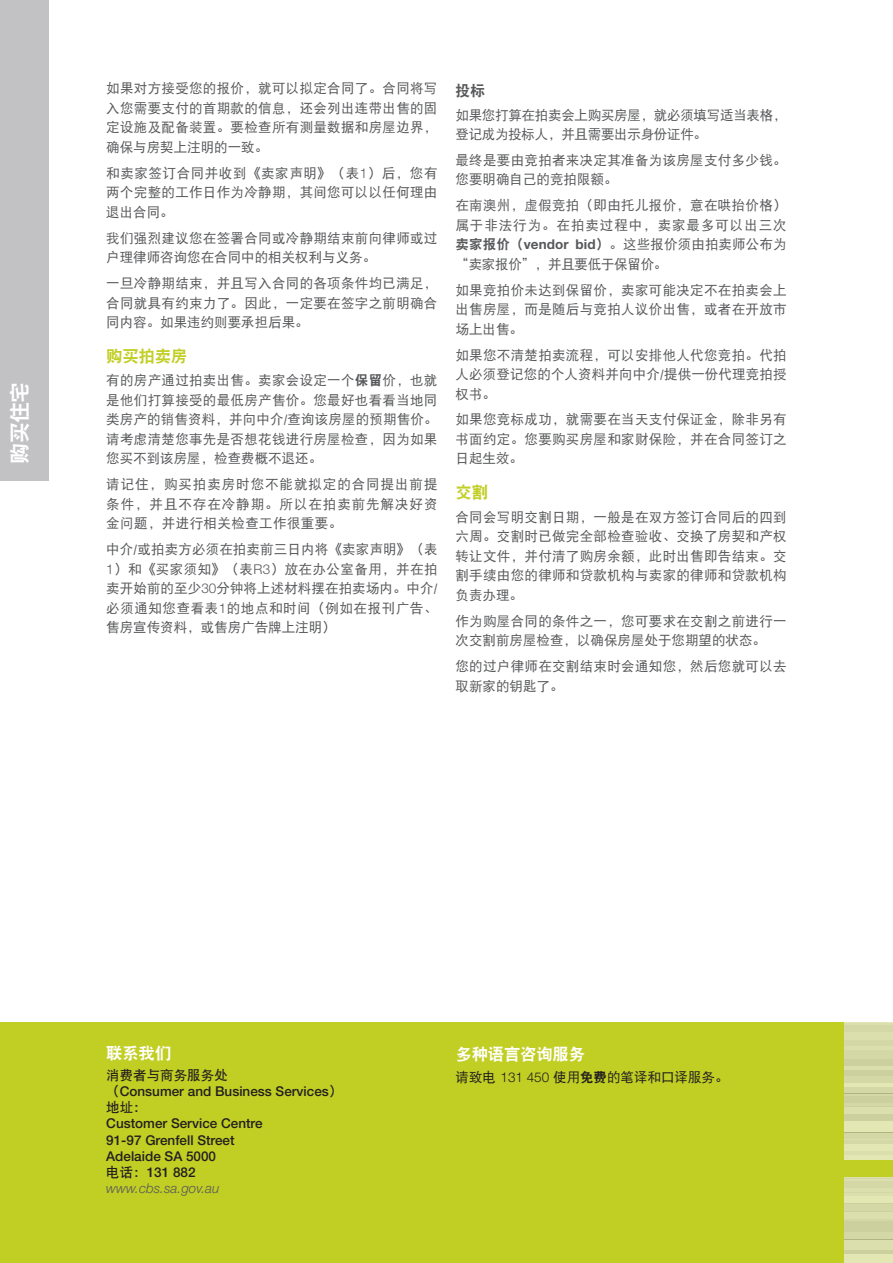
<style>
.page{position:relative;width:893px;height:1263px;background:#fff}
.page>*{position:absolute;margin:0;border:0;box-sizing:border-box;transform-origin:0 0}
.heading_main{font:21px "DFP Hei W9";color:#fff}
.Sub_heading{font:16.5px "DFP Hei W9";letter-spacing:-.02em;color:#fff}
.Sub_heading-2{font:16.5px "DFP Hei W9";letter-spacing:-.02em;color:#c1ce23}
.Sub_Sub_heading{font:15px "DFP Hei W9";color:#57585a}
.Body_text{font:13.5px/19.5px "DFP Hei W5";letter-spacing:.025em;color:#57585a;text-align:justify}
.contact_details{font:500 13.5px/16.2px "Helvetica Neue LT Std";color:#231f20}
.Body_text-2{font:13.5px/19.5px "DFP Hei W5";letter-spacing:-.02em;color:#57585a}
.Body_text-3{font:13.5px "DFP Hei W5";color:#231f20}
.s1{font-family:"Helvetica Neue LT Std";font-weight:300}
.s2{font-family:"DFP Hei W9"}
.s3{font-family:"Helvetica Neue LT Std";font-weight:700}
.s4{font-family:"DFP Hei W7";font-weight:400}
.s5{font-weight:300;font-style:italic;color:#57585a}
</style>
<div class="page">
<div style="left:0;top:1022px;width:893px;height:241px;background:#c1ce23"></div>
<div style="left:0;top:0;width:49px;height:480px;background:#c2c2c5"></div>
<div style="left:844px;top:1232px;width:49px;height:7px;background:#d3d8a6"></div>
<div style="left:844px;top:1249px;width:49px;height:7px;background:#ccd09e"></div>
<div style="left:844px;top:1254px;width:49px;height:7px;background:#e3e7b4"></div>
<div style="left:844px;top:1240px;width:49px;height:7px;background:#dadfad"></div>
<hr style="left:844px;top:1259px;width:49px;height:4px;background:#e3e7b4">
<div style="left:844px;top:1243px;width:49px;height:7px;background:#dadfad"></div>
<div style="left:844px;top:1226px;width:49px;height:6px;background:#ccd09e"></div>
<div style="left:844px;top:1046px;width:49px;height:7px;background:#d3d8a6"></div>
<div style="left:844px;top:1133px;width:49px;height:7px;background:#d3d8a6"></div>
<div style="left:844px;top:1100px;width:49px;height:7px;background:#d3d8a6"></div>
<div style="left:844px;top:1173px;width:49px;height:7px;background:#d3d8a6"></div>
<div style="left:844px;top:1106px;width:49px;height:7px;background:#ccd09e"></div>
<div style="left:844px;top:1086px;width:49px;height:7px;background:#d3d8a6"></div>
<div style="left:844px;top:1190px;width:49px;height:6px;background:#dadfad"></div>
<div style="left:844px;top:1206px;width:49px;height:6px;background:#ccd09e"></div>
<div style="left:844px;top:1125px;width:49px;height:7px;background:#e3e7b4"></div>
<div style="left:844px;top:1066px;width:49px;height:6px;background:#dadfad"></div>
<div style="left:844px;top:1027px;width:49px;height:7px;background:#dadfad"></div>
<div style="left:844px;top:1139px;width:49px;height:6px;background:#dadfad"></div>
<div style="left:844px;top:1179px;width:49px;height:7px;background:#dadfad"></div>
<div style="left:844px;top:1152px;width:49px;height:7px;background:#e3e7b4"></div>
<div style="left:844px;top:1053px;width:49px;height:7px;background:#d3d8a6"></div>
<div style="left:844px;top:1022px;width:49px;height:5px;background:#dadfad"></div>
<div style="left:844px;top:1140px;width:49px;height:7px;background:#d3d8a6"></div>
<div style="left:844px;top:1107px;width:49px;height:7px;background:#dadfad"></div>
<div style="left:844px;top:1080px;width:49px;height:6px;background:#e3e7b4"></div>
<div style="left:844px;top:1070px;width:49px;height:7px;background:#ccd09e"></div>
<div style="left:844px;top:1218px;width:49px;height:6px;background:#d3d8a6"></div>
<div style="left:844px;top:1185px;width:49px;height:6px;background:#dadfad"></div>
<div style="left:844px;top:1157px;width:49px;height:7px;background:#e3e7b4"></div>
<div style="left:844px;top:1201px;width:49px;height:6px;background:#d7dba9"></div>
<div style="left:844px;top:1181px;width:49px;height:6px;background:#d3d8a6"></div>
<div style="left:844px;top:1148px;width:49px;height:6px;background:#dadfad"></div>
<div style="left:844px;top:1120px;width:49px;height:7px;background:#e3e7b4"></div>
<div style="left:844px;top:1114px;width:49px;height:6px;background:#ccd09e"></div>
<div style="left:844px;top:1094px;width:49px;height:6px;background:#d3d8a6"></div>
<div style="left:844px;top:1196px;width:49px;height:6px;background:#e3e7b4"></div>
<div style="left:844px;top:1204px;width:49px;height:7px;background:#d3d8a6"></div>
<div style="left:844px;top:1171px;width:49px;height:7px;background:#dadfad"></div>
<div style="left:844px;top:1144px;width:49px;height:6px;background:#e3e7b4"></div>
<div style="left:844px;top:1221px;width:49px;height:7px;background:#ccd09e"></div>
<div style="left:844px;top:1212px;width:49px;height:6px;background:#dadfad"></div>
<div style="left:844px;top:1096px;width:49px;height:7px;background:#ccd09e"></div>
<div style="left:844px;top:1076px;width:49px;height:7px;background:#d3d8a6"></div>
<div style="left:844px;top:1043px;width:49px;height:7px;background:#dadfad"></div>
<hr style="left:844px;top:1022px;width:49px;height:1px;background:#f2f3f4">
<div style="left:844px;top:1059px;width:49px;height:7px;background:#ccd09e"></div>
<div style="left:844px;top:1039px;width:49px;height:7px;background:#d3d8a6"></div>
<div style="left:844px;top:1025px;width:49px;height:7px;background:#d3d8a6"></div>
<div style="left:844px;top:1033px;width:49px;height:6px;background:#dadfad"></div>
<div style="left:844px;top:1160px;width:49px;height:17px;background:#c1ce23"></div>
<p class="heading_main" style="left:8px;top:464px;width:84px;rotate:-90deg">购买住宅</p>
<p class="Body_text" style="left:106px;top:79px;width:333px">如果对方接受您的报价，就可以拟定合同了。合同将写入您需要支付的首期款的信息，还会列出连带出售的固定设施及配备装置。要检查所有测量数据和房屋边界，确保与房契上注明的一致。</p>
<p class="Body_text" style="left:106px;top:163px;width:333px">和卖家签订合同并收到《卖家声明》（表<span class="s1">1</span>）后，您有两个完整的工作日作为冷静期，其间您可以以任何理由退出合同。</p>
<p class="Body_text" style="left:106px;top:228px;width:333px">我们强烈建议您在签署合同或冷静期结束前向律师或过户理律师咨询您在合同中的相关权利与义务。</p>
<p class="Body_text" style="left:106px;top:273px;width:333px">一旦冷静期结束，并且写入合同的各项条件均已满足，合同就具有约束力了。因此，一定要在签字之前明确合同内容。如果违约则要承担后果。</p>
<p class="Sub_heading-2" style="left:106px;top:347px;width:83px">购买拍卖房</p>
<p class="Body_text" style="left:106px;top:371px;width:333px">有的房产通过拍卖出售。卖家会设定一个<span class="s2">保留</span>价，也就是他们打算接受的最低房产售价。您最好也看看当地同类房产的销售资料，并向中介/查询该房屋的预期售价。请考虑清楚您事先是否想花钱进行房屋检查，因为如果您买不到该房屋，检查费概不退还。</p>
<p class="Body_text" style="left:106px;top:474px;width:333px">请记住，购买拍卖房时您不能就拟定的合同提出前提条件，并且不存在冷静期。所以在拍卖前先解决好资金问题，并进行相关检查工作很重要。</p>
<p class="Body_text" style="left:106px;top:539px;width:333px">中介/或拍卖方必须在拍卖前三日内将《卖家声明》（表<span class="s1">1</span>）和《买家须知》（表<span class="s1">R3</span>）放在办公室备用，并在拍卖开始前的至少<span class="s1">30</span>分钟将上述材料摆在拍卖场内。中介/必须通知您查看表<span class="s1">1</span>的地点和时间（例如在报刊广告、售房宣传资料，或售房广告牌上注明）</p>
<p class="Sub_Sub_heading" style="left:455px;top:82px;width:31px">投标</p>
<p class="Body_text-2" style="left:455px;top:105px;width:333px">如果您打算在拍卖会上购买房屋，就必须填写适当表格，登记成为投标人，并且需要出示身份证件。</p>
<p class="Body_text" style="left:455px;top:150px;width:333px">最终是要由竞拍者来决定其准备为该房屋支付多少钱。您要明确自己的竞拍限额。</p>
<p class="Body_text" style="left:455px;top:195px;width:333px">在南澳州，虚假竞拍（即由托儿报价，意在哄抬价格）属于非法行为。在拍卖过程中，卖家最多可以出三次<span class="s2">卖家报价（</span><span class="s3">vendor bid</span><span class="s2">）</span>。这些报价须由拍卖师公布为“卖家报价”，并且要低于保留价。</p>
<p class="Body_text" style="left:455px;top:280px;width:333px">如果竞拍价未达到保留价，卖家可能决定不在拍卖会上出售房屋，而是随后与竞拍人议价出售，或者在开放市场上出售。</p>
<p class="Body_text" style="left:455px;top:345px;width:333px">如果您不清楚拍卖流程，可以安排他人代您竞拍。代拍人必须登记您的个人资料并向中介/提供一份代理竞拍授权书。</p>
<p class="Body_text" style="left:455px;top:410px;width:333px">如果您竞标成功，就需要在当天支付保证金，除非另有书面约定。您要购买房屋和家财保险，并在合同签订之日起生效。</p>
<p class="Sub_heading-2" style="left:455px;top:483px;width:34px">交割</p>
<p class="Body_text" style="left:455px;top:507px;width:333px">合同会写明交割日期，一般是在双方签订合同后的四到六周。交割时已做完全部检查验收、交换了房契和产权转让文件，并付清了购房余额，此时出售即告结束。交割手续由您的律师和贷款机构与卖家的律师和贷款机构负责办理。</p>
<p class="Body_text" style="left:455px;top:611px;width:333px">作为购屋合同的条件之一，您可要求在交割之前进行一次交割前房屋检查，以确保房屋处于您期望的状态。</p>
<p class="Body_text" style="left:455px;top:656px;width:333px">您的过户律师在交割结束时会通知您，然后您就可以去取新家的钥匙了。</p>
<p class="Sub_heading" style="left:106px;top:1044px;width:67px">联系我们</p>
<p class="contact_details" style="left:106px;top:1067px;width:238px"><span class="s4">消费者与商务服务处<br>（</span>Consumer and Business Services<span class="s4">）地址：<br></span>Customer Service Centre<br>91-97 Grenfell Street<br>Adelaide SA 5000<br><span class="s4">电话：</span>131 882<br><span class="s5">www.cbs.sa.gov.au</span></p>
<p class="Sub_heading" style="left:455px;top:1045px;width:131px">多种语言咨询服务</p>
<p class="Body_text-3" style="left:455px;top:1070px;width:275px">请致电 <span class="s1">131 450</span> 使用<span class="s2">免费</span>的笔译和口译服务。</p>
</div>
